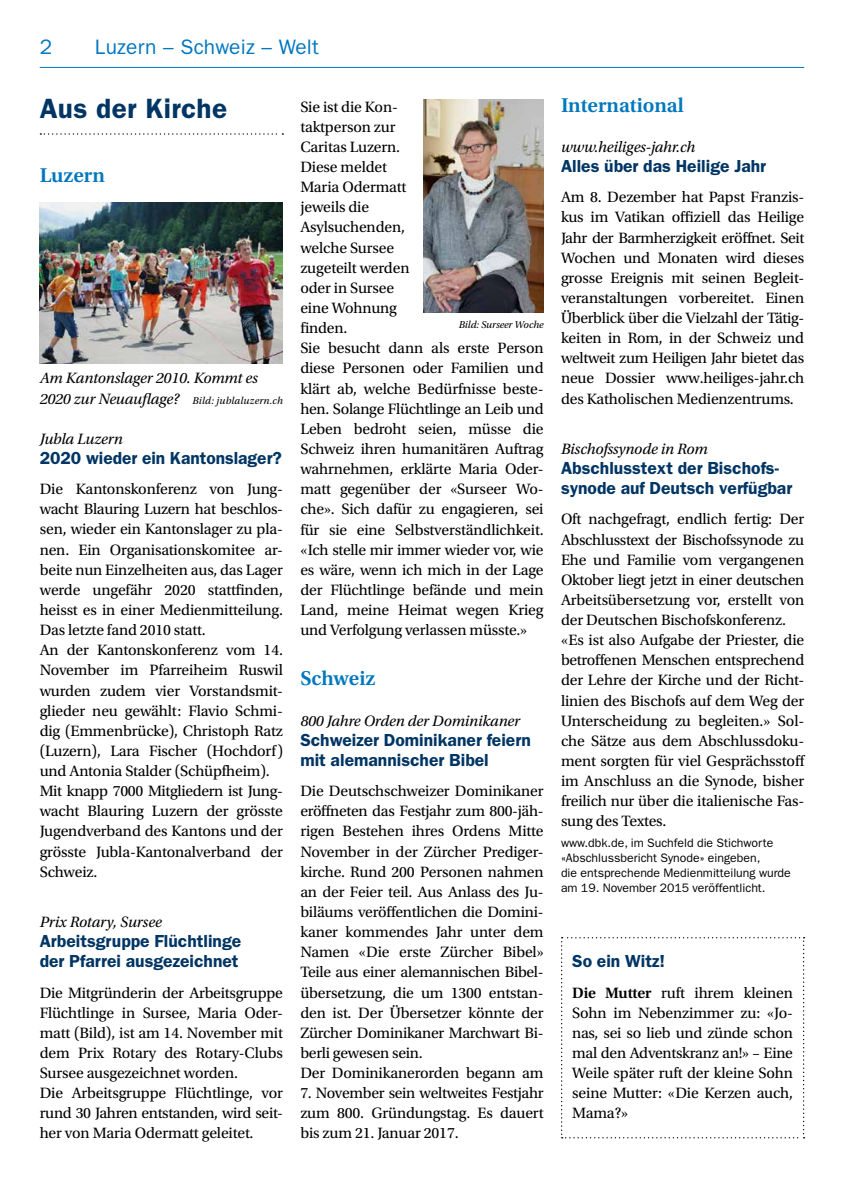
<style>
.page{position:relative;width:844px;height:1191px;background:#fff}
.page>*{position:absolute;margin:0;border:0;box-sizing:border-box;transform-origin:0 0}
.t1{font:600 28px "ITC Franklin Gothic Std";letter-spacing:.01em;color:#003564}
.t2{font:600 21px "Utopia Std";color:#0077be}
.t3{font:21px "ITC Franklin Gothic Std";letter-spacing:.01em;color:#0077be}
.t4{font:600 17.5px/20.1px "ITC Franklin Gothic Std";color:#003564}
.t5{font:15.75px/20.1px "Utopia Std";letter-spacing:-.01em;color:#000}
.t6{font:italic 15.75px "Utopia Std";letter-spacing:-.01em;color:#000}
.t7{font:12.25px/15px "ITC Franklin Gothic Std";color:#000}
.t8{font:italic 10.5px "Utopia Std";letter-spacing:.005em;color:#000}
.s1{font-size:15.75px}
.s2{font-weight:600}
</style>
<div class="page">
<hr style="left:40px;top:67px;width:764px;height:1px;background:#0077be">
<svg style="left:40px;top:133px;width:243px;height:2px"></svg>
<img style="left:40px;top:202px;width:243px;height:161px">
<img style="left:423px;top:99px;width:120px;height:214px">
<svg style="left:561px;top:937px;width:243px;height:201px"></svg>
<h2 class="t3" style="left:40px;top:35px;width:14px">2</h2>
<h2 class="t3" style="left:95px;top:35px;width:225px">Luzern – Schweiz – Welt</h2>
<h1 class="t1" style="left:40px;top:92px;width:189px">Aus der Kirche</h1>
<h2 class="t2" style="left:40px;top:163px;width:67px">Luzern</h2>
<p class="t6" style="left:40px;top:370px;width:220px">Am Kantonslager 2010. Kommt es</p>
<p class="t8" style="left:40px;top:394px;width:245px"><span class="s1">2020 zur Neuauflage?</span> Bild: jublaluzern.ch</p>
<p class="t6" style="left:40px;top:430px;width:84px">Jubla Luzern</p>
<p class="t4" style="left:40px;top:448px;width:244px">2020 wieder ein Kantonslager?</p>
<p class="t5" style="left:40px;top:479px;width:245px">Die Kantonskonferenz von Jung&shy;wacht Blauring Luzern hat beschlos&shy;sen, wieder ein Kantonslager zu pla&shy;nen. Ein Organisationskomitee ar&shy;beite nun Einzelheiten aus, das Lager werde ungefähr 2020 stattfinden, heisst es in einer Medienmitteilung.<br>Das letzte fand 2010 statt.<br>An der Kantonskonferenz vom 14.<br>November im Pfarreiheim Ruswil wurden zudem vier Vorstandsmit&shy;glieder neu gewählt: Flavio Schmi&shy;dig (Emmenbrücke), Christoph Ratz (Luzern), Lara Fischer (Hochdorf) und Antonia Stalder (Schüpfheim).<br>Mit knapp 7000 Mitgliedern ist Jung&shy;wacht Blauring Luzern der grösste Jugendverband des Kantons und der grösste Jubla-Kantonalverband der Schweiz.</p>
<p class="t6" style="left:40px;top:913px;width:123px">Prix Rotary, Sursee</p>
<p class="t4" style="left:40px;top:931px;width:203px">Arbeitsgruppe Flüchtlinge der Pfarrei ausgezeichnet</p>
<p class="t5" style="left:40px;top:982px;width:245px">Die Mitgründerin der Arbeitsgruppe Flüchtlinge in Sursee, Maria Oder&shy;matt (Bild), ist am 14. November mit dem Prix Rotary des Rotary-Clubs Sursee ausgezeichnet worden.<br>Die Arbeitsgruppe Flüchtlinge, vor rund 30 Jahren entstanden, wird seit&shy;her von Maria Odermatt geleitet.</p>
<p class="t5" style="left:300px;top:97px;width:245px">Sie ist die Kon-<br>taktperson zur<br>Caritas Luzern.<br>Diese meldet<br>Maria Odermatt<br>jeweils die<br>Asyl suchenden,<br>welche Sursee<br>zugeteilt werden<br>oder in Sursee<br>eine Wohnung<br>finden.<br>Sie besucht dann als erste Person diese Personen oder Familien und klärt ab, welche Bedürfnisse beste&shy;hen. Solange Flüchtlinge an Leib und<br>Leben bedroht seien, müsse die<br>Schweiz ihren humanitären Auftrag wahrnehmen, erklärte Maria Oder&shy;matt gegenüber der «Surseer Wo&shy;che». Sich dafür zu engagieren, sei für sie eine Selbstverständlichkeit. «Ich stelle mir immer wieder vor, wie es wäre, wenn ich mich in der Lage der Flüchtlinge befände und mein<br>Land, meine Heimat wegen Krieg und Verfolgung verlassen müsste.»</p>
<p class="t8" style="left:458px;top:319px;width:86px">Bild: Surseer Woche</p>
<h2 class="t2" style="left:300px;top:667px;width:76px">Schweiz</h2>
<p class="t6" style="left:300px;top:712px;width:221px">800 Jahre Orden der Dominikaner</p>
<p class="t4" style="left:300px;top:730px;width:232px">Schweizer Dominikaner feiern mit alemannischer Bibel</p>
<p class="t5" style="left:300px;top:781px;width:245px">Die Deutschschweizer Dominikaner eröffneten das Festjahr zum 800-jäh&shy;rigen Bestehen ihres Ordens Mitte November in der Zürcher Prediger&shy;kirche. Rund 200 Personen nahmen an der Feier teil. Aus Anlass des Ju&shy;biläums veröffentlichen die Domini&shy;kaner kommendes Jahr unter dem Namen «Die erste Zürcher Bibel» Teile aus einer alemannischen Bibel&shy;übersetzung, die um 1300 entstan&shy;den ist. Der Übersetzer könnte der Zürcher Dominikaner Marchwart Bi&shy;berli gewesen sein.<br>Der Dominikanerorden begann am</p>
<p class="t5" style="left:300px;top:1083px;width:245px;text-align:justify">7. November sein weltweites Festjahr zum 800. Gründungstag. Es dauert bis zum 21. Januar 2017.</p>
<h2 class="t2" style="left:561px;top:93px;width:124px">International</h2>
<p class="t6" style="left:561px;top:138px;width:136px">www.heiliges-jahr.ch</p>
<p class="t4" style="left:561px;top:156px;width:207px">Alles über das Heilige Jahr</p>
<p class="t5" style="left:561px;top:187px;width:245px;text-align:justify">Am 8. Dezember hat Papst Franzis&shy;kus im Vatikan offiziell das Heilige Jahr der Barmherzigkeit eröffnet. Seit Wochen und Monaten wird dieses grosse Ereignis mit seinen Begleit&shy;veranstaltungen vorbereitet. Einen Überblick über die Vielzahl der Tätig&shy;keiten in Rom, in der Schweiz und weltweit zum Heiligen Jahr bietet das neue Dossier www.heiliges-jahr.ch des Katholischen Medienzentrums.</p>
<p class="t6" style="left:561px;top:440px;width:148px">Bischofssynode in Rom</p>
<p class="t4" style="left:561px;top:458px;width:233px">Abschlusstext der Bischofs&shy;synode auf Deutsch verfügbar</p>
<p class="t5" style="left:561px;top:509px;width:246px">Oft nachgefragt, endlich fertig: Der Abschlusstext der Bischofssynode zu Ehe und Familie vom vergangenen Oktober liegt jetzt in einer deutschen Arbeitsübersetzung vor, erstellt von der Deutschen Bischofskonferenz. «Es ist also Aufgabe der Priester, die betroffenen Menschen entsprechend der Lehre der Kirche und der Richt&shy;linien des Bischofs auf dem Weg der Unterscheidung zu begleiten.» Sol&shy;che Sätze aus dem Abschlussdoku&shy;ment sorgten für viel Gesprächsstoff im Anschluss an die Synode, bisher freilich nur über die italienische Fas&shy;sung des Textes.</p>
<p class="t7" style="left:561px;top:835px;width:231px">www.dbk.de, im Suchfeld die Stichworte «Abschlussbericht Synode» eingeben,<br>die entsprechende Medienmitteilung wurde am 19. November 2015 veröffentlicht.</p>
<p class="t4" style="left:572px;top:951px;width:94px">So ein Witz!</p>
<p class="t5" style="left:572px;top:982px;width:222px;text-align:justify"><span class="s2">Die Mutter</span> ruft ihrem kleinen Sohn im Nebenzimmer zu: «Jo&shy;nas, sei so lieb und zünde schon mal den Adventskranz an!» – Eine Weile später ruft der kleine Sohn seine Mutter: «Die Kerzen auch, Mama?»</p>
</div>
